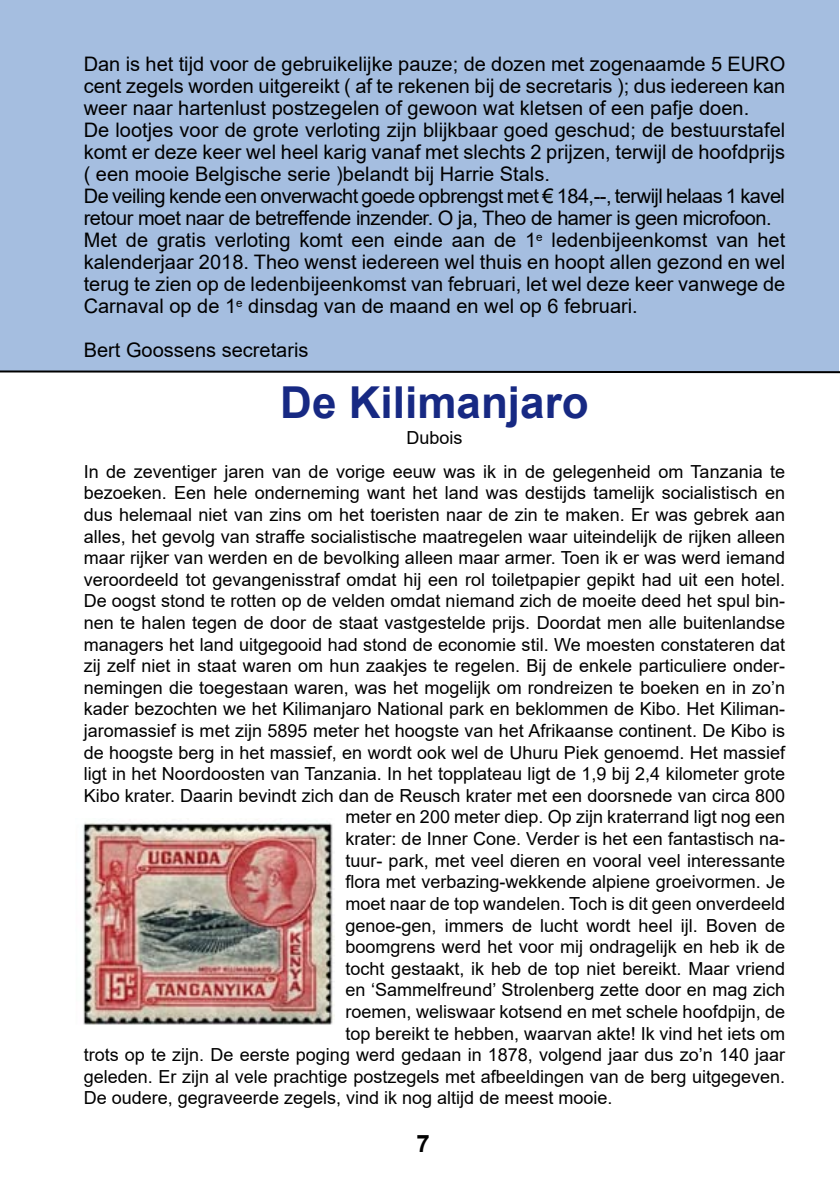
<style>
.page{position:relative;width:840px;height:1191px;background:#fff}
.page>*{position:absolute;margin:0;border:0;box-sizing:border-box;transform-origin:0 0}
.t1{font:700 44px "Arial";color:#172983}
.t2{font:700 24px "Arial";color:#000}
.t3{font:20px/22px "Arial";color:#000}
.t4{font:18px/33.6px "Arial";color:#000;text-align:center}
</style>
<div class="page">
<div style="left:0;top:0;width:838px;height:371px;background:#a5bee0"></div>
<img style="left:82px;top:822px;width:252px;height:203px">
<svg style="left:0;top:369px;width:839px;height:5px"></svg>
<p class="t3" style="left:84px;top:53px;width:702px">Dan is het tijd voor de gebruikelijke pauze; de dozen met zogenaamde 5 EURO cent zegels worden uitgereikt ( af te rekenen bij de secretaris ); dus iedereen kan weer naar hartenlust postzegelen of gewoon wat kletsen of een pafje doen.<br>De lootjes voor de grote verloting zijn blijkbaar goed geschud; de bestuurstafel komt er deze keer wel heel karig vanaf met slechts 2 prijzen, terwijl de hoofdprijs ( een mooie Belgische serie )belandt bij Harrie Stals.<br>De veiling kende een onverwacht goede opbrengst met € 184,--, terwijl helaas 1 kavel retour moet naar de betreffende inzender. O ja, Theo de hamer is geen microfoon.<br>Met de gratis verloting komt een einde aan de 1<sup>e</sup> ledenbijeenkomst van het kalenderjaar 2018. Theo wenst iedereen wel thuis en hoopt allen gezond en wel terug te zien op de ledenbijeenkomst van februari, let wel deze keer vanwege de Carnaval op de 1<sup>e</sup> dinsdag van de maand en wel op 6 februari.</p>
<p class="t3" style="left:84px;top:339px;width:226px">Bert Goossens secretaris</p>
<h1 class="t1" style="left:280px;top:371px;width:310px">De Kilimanjaro</h1>
<p class="t4" style="left:84px;top:421px;width:702px">Dubois<br>In de zeventiger jaren van de vorige eeuw was ik in de gelegenheid om Tanzania te</p>
<p class="t4" style="left:84px;top:476px;width:702px">bezoeken. Een hele onderneming want het land was destijds tamelijk socialistisch en</p>
<p class="t4" style="left:84px;top:498px;width:702px">dus helemaal niet van zins om het toeristen naar de zin te maken. Er was gebrek aan</p>
<p class="t4" style="left:84px;top:519px;width:702px">alles, het gevolg van straffe socialistische maatregelen waar uiteindelijk de rijken alleen</p>
<p class="t4" style="left:84px;top:541px;width:702px">maar rijker van werden en de bevolking alleen maar armer. Toen ik er was werd iemand</p>
<p class="t4" style="left:84px;top:562px;width:702px">veroordeeld tot gevangenisstraf omdat hij een rol toiletpapier gepikt had uit een hotel.</p>
<p class="t4" style="left:84px;top:584px;width:702px">De oogst stond te rotten op de velden omdat niemand zich de moeite deed het spul bin-</p>
<p class="t4" style="left:84px;top:606px;width:702px">nen te halen tegen de door de staat vastgestelde prijs. Doordat men alle buitenlandse</p>
<p class="t4" style="left:84px;top:627px;width:702px">managers het land uitgegooid had stond de economie stil. We moesten constateren dat</p>
<p class="t4" style="left:84px;top:649px;width:702px">zij zelf niet in staat waren om hun zaakjes te regelen. Bij de enkele particuliere onder-</p>
<p class="t4" style="left:84px;top:670px;width:702px">nemingen die toegestaan waren, was het mogelijk om rondreizen te boeken en in zo’n</p>
<p class="t4" style="left:84px;top:692px;width:702px">kader bezochten we het Kilimanjaro National park en beklommen de Kibo. Het Kiliman-</p>
<p class="t4" style="left:84px;top:714px;width:702px">jaromassief is met zijn 5895 meter het hoogste van het Afrikaanse continent. De Kibo is</p>
<p class="t4" style="left:84px;top:735px;width:702px">de hoogste berg in het massief, en wordt ook wel de Uhuru Piek genoemd. Het massief</p>
<p class="t4" style="left:84px;top:757px;width:702px">ligt in het Noordoosten van Tanzania. In het topplateau ligt de 1,9 bij 2,4 kilometer grote</p>
<p class="t4" style="left:84px;top:778px;width:702px">Kibo krater. Daarin bevindt zich dan de Reusch krater met een doorsnede van circa 800</p>
<p class="t4" style="left:345px;top:800px;width:441px">meter en 200 meter diep. Op zijn kraterrand ligt nog een</p>
<p class="t4" style="left:345px;top:822px;width:441px">krater: de Inner Cone. Verder is het een fantastisch na-</p>
<p class="t4" style="left:345px;top:843px;width:441px">tuur- park, met veel dieren en vooral veel interessante</p>
<p class="t4" style="left:345px;top:865px;width:441px">flora met verbazing-wekkende alpiene groeivormen. Je</p>
<p class="t4" style="left:345px;top:886px;width:441px">moet naar de top wandelen. Toch is dit geen onverdeeld</p>
<p class="t4" style="left:345px;top:908px;width:441px">genoe-gen, immers de lucht wordt heel ijl. Boven de</p>
<p class="t4" style="left:345px;top:930px;width:441px">boomgrens werd het voor mij ondragelijk en heb ik de</p>
<p class="t4" style="left:345px;top:951px;width:441px">tocht gestaakt, ik heb de top niet bereikt. Maar vriend</p>
<p class="t4" style="left:345px;top:973px;width:441px">en ‘Sammelfreund’ Strolenberg zette door en mag zich</p>
<p class="t4" style="left:345px;top:994px;width:441px">roemen, weliswaar kotsend en met schele hoofdpijn, de</p>
<p class="t4" style="left:345px;top:1016px;width:441px">top bereikt te hebben, waarvan akte! Ik vind het iets om</p>
<p class="t4" style="left:84px;top:1038px;width:702px">trots op te zijn. De eerste poging werd gedaan in 1878, volgend jaar dus zo’n 140 jaar</p>
<p class="t4" style="left:84px;top:1059px;width:702px">geleden. Er zijn al vele prachtige postzegels met afbeeldingen van de berg uitgegeven.</p>
<p class="t4" style="left:84px;top:1081px;width:530px">De oudere, gegraveerde zegels, vind ik nog altijd de meest mooie.</p>
<h2 class="t2" style="left:416px;top:1126px;width:15px">7</h2>
</div>
